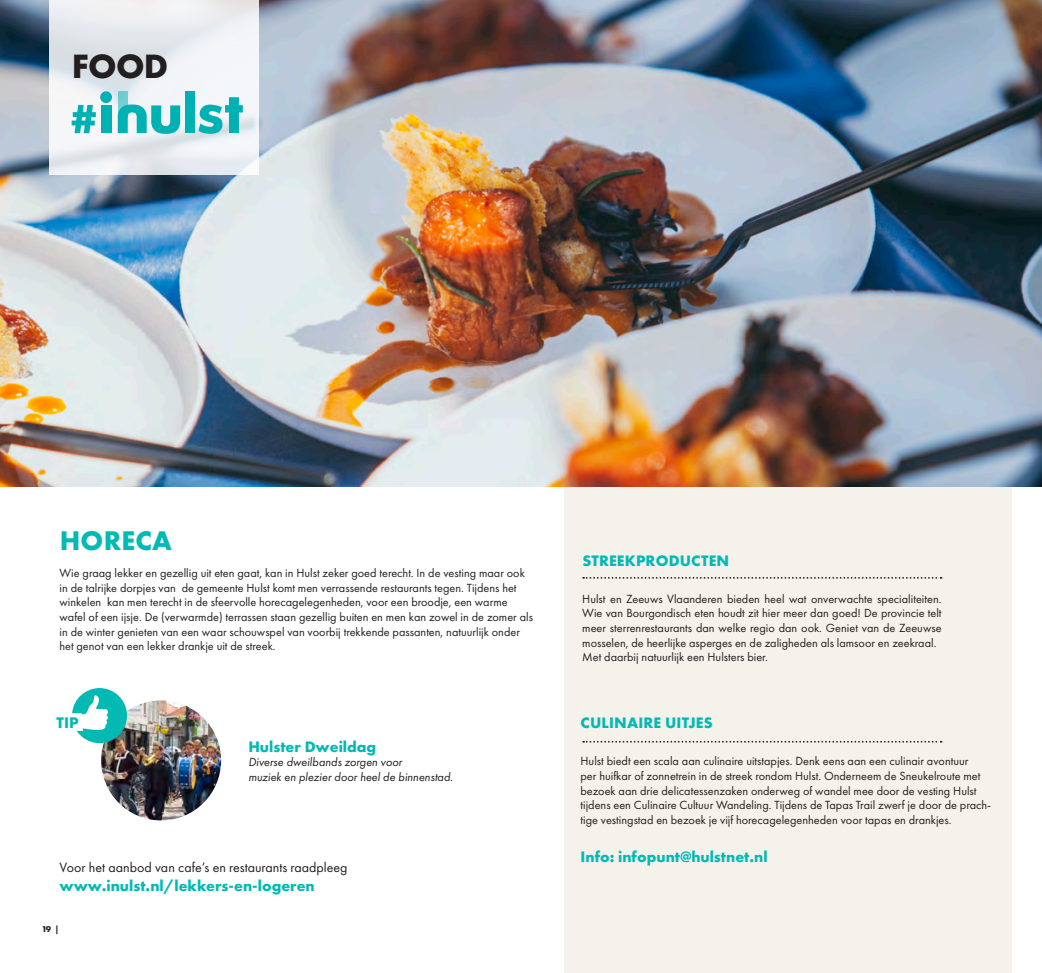
<style>
.page{position:relative;width:1042px;height:973px;background:#fff}
.page>*{position:absolute;margin:0;border:0;box-sizing:border-box;transform-origin:0 0}
.t1{font:700 35px "Futura PT";color:#231f20}
.t2{font:700 28px "Futura PT";letter-spacing:.01em;color:#03b9b4}
.t3{font:700 15.92px "Futura PT";color:#03b9b4}
.t4{font:700 15.75px "Futura PT";color:#03b9b4}
.t5{font:14px "Futura PT";color:#231f20}
.t6{font:12.25px/14.7px "Futura PT";color:#231f20}
.t7{font:italic 12.25px "Futura PT";color:#231f20}
.t8{font:700 8.75px "Futura PT";color:#231f20}
</style>
<div class="page">
<div style="left:564px;top:486px;width:448px;height:486px;background:#f5f2eb"></div>
<img style="left:0;top:0;width:1042px;height:486px">
<svg style="left:50px;top:0;width:209px;height:175px;fill:#edeff3"></svg>
<img style="left:99px;top:698px;width:124px;height:124px;border-radius:62px">
<div style="left:98px;top:697px;width:126px;height:126px;border:3px solid #fff;border-radius:50%"></div>
<svg style="left:72px;top:688px;width:55px;height:55px"></svg>
<svg style="left:583px;top:577px;width:358px;height:1px"></svg>
<svg style="left:583px;top:740px;width:358px;height:2px"></svg>
<div style="left:101px;top:105px;width:10px;height:28px;background:#00b1b3"></div>
<div style="left:118px;top:91px;width:10px;height:27px;background:#6fcdd2"></div>
<div style="left:100px;top:91px;width:12px;height:12px;background:#00b1b3;border-radius:50%"></div>
<div style="left:185px;top:91px;width:10px;height:42px;background:#00b1b3"></div>
<svg style="left:118px;top:104px;width:62px;height:30px"></svg>
<svg style="left:198px;top:97px;width:45px;height:37px"></svg>
<svg style="left:72px;top:105px;width:24px;height:28px"></svg>
<p class="t1" style="left:72px;top:43px;width:98px">FOOD</p>
<p class="t2" style="left:60px;top:522px;width:114px">HORECA</p>
<p class="t6" style="left:60px;top:565px;width:475px">Wie graag lekker en gezellig uit eten gaat, kan in Hulst zeker goed terecht. In de vesting maar ook in de talrijke dorpjes van de gemeente Hulst komt men verrassende restaurants tegen. Tijdens het winkelen kan men terecht in de sfeervolle horecagelegenheden, voor een broodje, een warme wafel of een ijsje. De (verwarmde) terrassen staan gezellig buiten en men kan zowel in de zomer als in de winter genieten van een waar schouwspel van voorbij trekkende passanten, natuurlijk onder het genot van een lekker drankje uit de streek.</p>
<p class="t3" style="left:57px;top:712px;width:24px">TIP</p>
<p class="t4" style="left:248px;top:736px;width:129px">Hulster Dweildag</p>
<p class="t7" style="left:248px;top:755px;width:155px">Diverse dweilbands zorgen voor</p>
<p class="t7" style="left:248px;top:769px;width:206px">muziek en plezier door heel de binnenstad.</p>
<p class="t5" style="left:60px;top:859px;width:290px">Voor het aanbod van cafe’s en restaurants raadpleeg</p>
<p class="t4" style="left:60px;top:875px;width:257px">www.inulst.nl/lekkers-en-logeren</p>
<p class="t8" style="left:42px;top:922px;width:19px">19 |</p>
<p class="t4" style="left:582px;top:550px;width:148px">STREEKPRODUCTEN</p>
<p class="t6" style="left:582px;top:591px;width:361px;text-align:justify">Hulst en Zeeuws Vlaanderen bieden heel wat onverwachte specialiteiten.<br>Wie van Bourgondisch eten houdt zit hier meer dan goed! De provincie telt meer sterrenrestaurants dan welke regio dan ook. Geniet van de Zeeuwse mosselen, de heerlijke asperges en de zaligheden als lamsoor en zeekraal.</p>
<p class="t6" style="left:582px;top:649px;width:187px">Met daarbij natuurlijk een Hulsters bier.</p>
<p class="t4" style="left:580px;top:712px;width:134px">CULINAIRE UITJES</p>
<p class="t6" style="left:580px;top:753px;width:401px">Hulst biedt een scala aan culinaire uitstapjes. Denk eens aan een culinair avontuur per huifkar of zonnetrein in de streek rondom Hulst. Onderneem de Sneukelroute met bezoek aan drie delicatessenzaken onderweg of wandel mee door de vesting Hulst</p>
<p class="t6" style="left:580px;top:797px;width:412px">tijdens een Culinaire Cultuur Wandeling. Tijdens de Tapas Trail zwerf je door de prach&shy;tige vestingstad en bezoek je vijf horecagelegenheden voor tapas en drankjes.</p>
<p class="t4" style="left:580px;top:846px;width:189px">Info: infopunt@hulstnet.nl</p>
</div>
